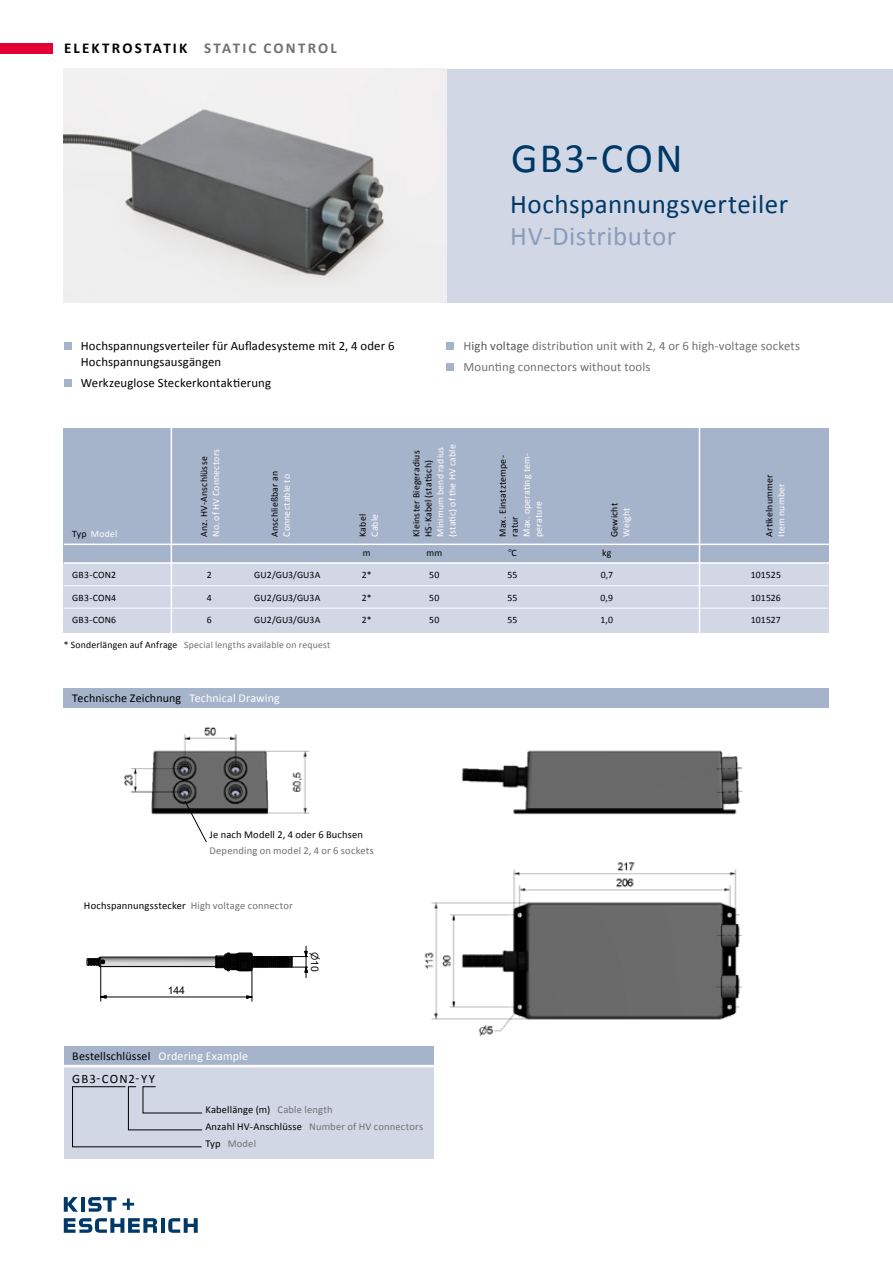
<style>
.page{position:relative;width:893px;height:1263px;background:#fff}
.page>*{position:absolute;margin:0;border:0;box-sizing:border-box;transform-origin:0 0}
.t1{font:42px "Calibri";letter-spacing:.05em;color:#003867}
.t2{font:27px "Calibri";letter-spacing:.015em;color:#003867}
.t3{font:27px "Calibri";letter-spacing:.02em;color:#8a9dba}
.t4{font:700 15px "Calibri";letter-spacing:.145em;color:#000}
.t5{font:12.75px/16.5px "Calibri";letter-spacing:.01em;color:#000}
.t6{font:12.75px/20.7px "Calibri";letter-spacing:.01em;color:#707172}
.t7{font:12.75px "Calibri";letter-spacing:.1em;color:#000}
.t8{font:12px "Calibri";letter-spacing:.01em;color:#000}
.t9{font:10.5px/16.8px "Calibri";letter-spacing:.015em;color:#707172}
.t10{font:10.5px "Calibri";letter-spacing:.015em;color:#000}
.t11{font:10.35px "Arial";color:#000}
.t12{font:9.75px/12px "Calibri";letter-spacing:.015em;color:#000}
.t13{font:9.75px/12px "Calibri";letter-spacing:.02em;color:#fff}
.t14{font:9.75px "Calibri";letter-spacing:.02em;color:#707172}
.s1{color:#707172}
.s2{color:#58585a}
.s3{color:#000}
.s4{color:#fff}
</style>
<div class="page">
<div style="left:446px;top:69px;width:447px;height:234px;background:#d1d7e5"></div>
<svg style="left:123px;top:1198px;width:11px;height:12px"></svg>
<svg style="left:64px;top:1218px;width:93px;height:15px"></svg>
<hr style="left:161px;top:1218px;width:4px;height:15px;background:#003867">
<svg style="left:168px;top:1218px;width:30px;height:15px"></svg>
<svg style="left:64px;top:1197px;width:14px;height:15px"></svg>
<hr style="left:81px;top:1197px;width:4px;height:15px;background:#003867">
<svg style="left:88px;top:1197px;width:28px;height:15px"></svg>
<div style="left:0;top:43px;width:53px;height:10px;background:#e20036"></div>
<div style="left:64px;top:1052px;width:370px;height:106px;background:#d1d7e5"></div>
<div style="left:64px;top:1046px;width:370px;height:19px;background:#a5b3cb"></div>
<hr style="left:64px;top:1065px;width:370px;height:2px;background:#fff">
<svg style="left:72px;top:1086px;width:130px;height:61px"></svg>
<img style="left:64px;top:69px;width:382px;height:234px">
<div style="left:446px;top:342px;width:8px;height:8px;background:#a5b3cb"></div>
<div style="left:446px;top:363px;width:8px;height:7px;background:#a5b3cb"></div>
<div style="left:64px;top:342px;width:7px;height:8px;background:#a5b3cb"></div>
<div style="left:64px;top:379px;width:7px;height:8px;background:#a5b3cb"></div>
<img style="left:72px;top:707px;width:757px;height:329px">
<div style="left:64px;top:428px;width:765px;height:116px;background:#a5b3cb"></div>
<div style="left:64px;top:544px;width:765px;height:19px;background:#a5b3cb"></div>
<div style="left:64px;top:563px;width:765px;height:69px;background:#d1d7e5"></div>
<hr style="left:64px;top:544px;width:767px;height:1px;background:#fff">
<hr style="left:64px;top:562px;width:767px;height:2px;background:#fff">
<hr style="left:64px;top:585px;width:767px;height:1px;background:#fff">
<hr style="left:64px;top:608px;width:767px;height:1px;background:#fff">
<hr style="left:171px;top:424px;width:1px;height:211px;background:#fff">
<hr style="left:699px;top:424px;width:1px;height:211px;background:#fff">
<div style="left:64px;top:688px;width:765px;height:19px;background:#a5b3cb"></div>
<svg style="left:184px;top:800px;width:23px;height:42px"></svg>
<svg style="left:75px;top:924px;width:255px;height:97px"></svg>
<svg style="left:350px;top:1029px;width:11px;height:7px"></svg>
<h3 class="t4" style="left:64px;top:38px;width:274px">ELEKTROSTATIK <span class="s1">STATIC CONTROL</span></h3>
<h3 class="t5" style="left:81px;top:337px;width:315px">Hochspannungsverteiler für Aufladesysteme mit 2, 4 oder 6<br>Hochspannungsausgängen</h3>
<h3 class="t5" style="left:81px;top:375px;width:192px">Werkzeuglose Steckerkontaktierung</h3>
<h1 class="t1" style="left:511px;top:131px;width:173px">GB3-CON</h1>
<h2 class="t2" style="left:510px;top:187px;width:279px">Hochspannungsverteiler</h2>
<h2 class="t3" style="left:510px;top:219px;width:167px">HV-Distributor</h2>
<h3 class="t6" style="left:463px;top:335px;width:338px">H<span class="s2">igh voltage</span> distribution unit with 2, 4 or 6 high-voltage sockets<br>Mounting connectors without tools</h3>
<p class="t13" style="left:72px;top:528px;width:47px"><span class="s3">Typ</span> Model</p>
<p class="t12" style="left:72px;top:569px;width:45px">GB3-CON2</p>
<p class="t12" style="left:72px;top:591px;width:45px">GB3-CON4</p>
<p class="t12" style="left:72px;top:614px;width:45px">GB3-CON6</p>
<p class="t12" style="left:198px;top:537px;width:82px;rotate:-90deg">Anz. HV-Anschlüsse</p>
<p class="t13" style="left:210px;top:537px;width:90px;rotate:-90deg">No. of HV Connectors</p>
<p class="t12" style="left:269px;top:537px;width:67px;rotate:-90deg">Anschließbar an</p>
<p class="t13" style="left:281px;top:537px;width:64px;rotate:-90deg">Connectable to</p>
<p class="t12" style="left:357px;top:537px;width:24px;rotate:-90deg">Kabel</p>
<p class="t13" style="left:369px;top:537px;width:24px;rotate:-90deg">Cable</p>
<p class="t12" style="left:410px;top:537px;width:88px;rotate:-90deg">Kleinster Biegeradius<br>HS-Kabel (statisch)</p>
<p class="t13" style="left:434px;top:537px;width:94px;rotate:-90deg">Minimum bend radius (static) of the HV cable</p>
<p class="t12" style="left:497px;top:537px;width:83px;rotate:-90deg">Max. Einsatztempe&shy;ratur</p>
<p class="t13" style="left:521px;top:537px;width:85px;rotate:-90deg">Max. operating tem&shy;perature</p>
<p class="t12" style="left:608px;top:537px;width:35px;rotate:-90deg">Gewicht</p>
<p class="t13" style="left:620px;top:537px;width:31px;rotate:-90deg">Weight</p>
<p class="t12" style="left:363px;top:547px;width:9px">m</p>
<p class="t12" style="left:426px;top:547px;width:17px">mm</p>
<p class="t12" style="left:511px;top:547px;width:7px">C</p>
<p class="t12" style="left:602px;top:547px;width:11px">kg</p>
<p class="t12" style="left:763px;top:537px;width:64px;rotate:-90deg">Artikelnummer</p>
<p class="t13" style="left:775px;top:537px;width:55px;rotate:-90deg">Item number</p>
<p class="t12" style="left:207px;top:569px;width:6px">2</p>
<p class="t12" style="left:254px;top:569px;width:67px">GU2/GU3/GU3A</p>
<p class="t12" style="left:362px;top:569px;width:11px">2*</p>
<p class="t12" style="left:429px;top:569px;width:12px">50</p>
<p class="t12" style="left:507px;top:569px;width:11px">55</p>
<p class="t12" style="left:601px;top:569px;width:14px">0,7</p>
<p class="t12" style="left:751px;top:569px;width:32px">101525</p>
<p class="t12" style="left:207px;top:591px;width:6px">4</p>
<p class="t12" style="left:254px;top:591px;width:67px">GU2/GU3/GU3A</p>
<p class="t12" style="left:362px;top:591px;width:11px">2*</p>
<p class="t12" style="left:429px;top:591px;width:12px">50</p>
<p class="t12" style="left:507px;top:591px;width:11px">55</p>
<p class="t12" style="left:600px;top:591px;width:14px">0,9</p>
<p class="t12" style="left:751px;top:591px;width:31px">101526</p>
<p class="t12" style="left:207px;top:614px;width:6px">6</p>
<p class="t12" style="left:254px;top:614px;width:67px">GU2/GU3/GU3A</p>
<p class="t12" style="left:362px;top:614px;width:11px">2*</p>
<p class="t12" style="left:429px;top:614px;width:12px">50</p>
<p class="t12" style="left:507px;top:614px;width:11px">55</p>
<p class="t12" style="left:601px;top:614px;width:14px">1,0</p>
<p class="t12" style="left:751px;top:614px;width:31px">101527</p>
<p class="t14" style="left:64px;top:638px;width:268px"><span class="s3">* Sonderlängen auf Anfrage</span> Special lengths available on request</p>
<p class="t8" style="left:72px;top:691px;width:209px">Technische Zeichnung <span class="s4">Technical Drawing</span></p>
<p class="t10" style="left:210px;top:827px;width:155px">Je nach Modell 2, 4 oder 6 Buchsen</p>
<p class="t9" style="left:210px;top:842px;width:166px">Depending on model 2, 4 or 6 sockets</p>
<p class="t10" style="left:84px;top:899px;width:210px">Hochspannungsstecker <span class="s1">High voltage connector</span></p>
<p class="t11" style="left:168px;top:983px;width:19px">144</p>
<p class="t11" style="left:322px;top:960px;width:13px;rotate:90deg">10</p>
<p class="t8" style="left:72px;top:1049px;width:177px">Bestellschlüssel <span class="s4">Ordering Example</span></p>
<h3 class="t7" style="left:72px;top:1070px;width:84px">GB3-CON2-YY</h3>
<p class="t9" style="left:205px;top:1101px;width:219px"><span class="s3">Kabellänge (m)</span> Cable length<br><span class="s3">Anzahl HV-Anschlüsse</span> Number of HV connectors<br><span class="s3">Typ</span> Model</p>
</div>
